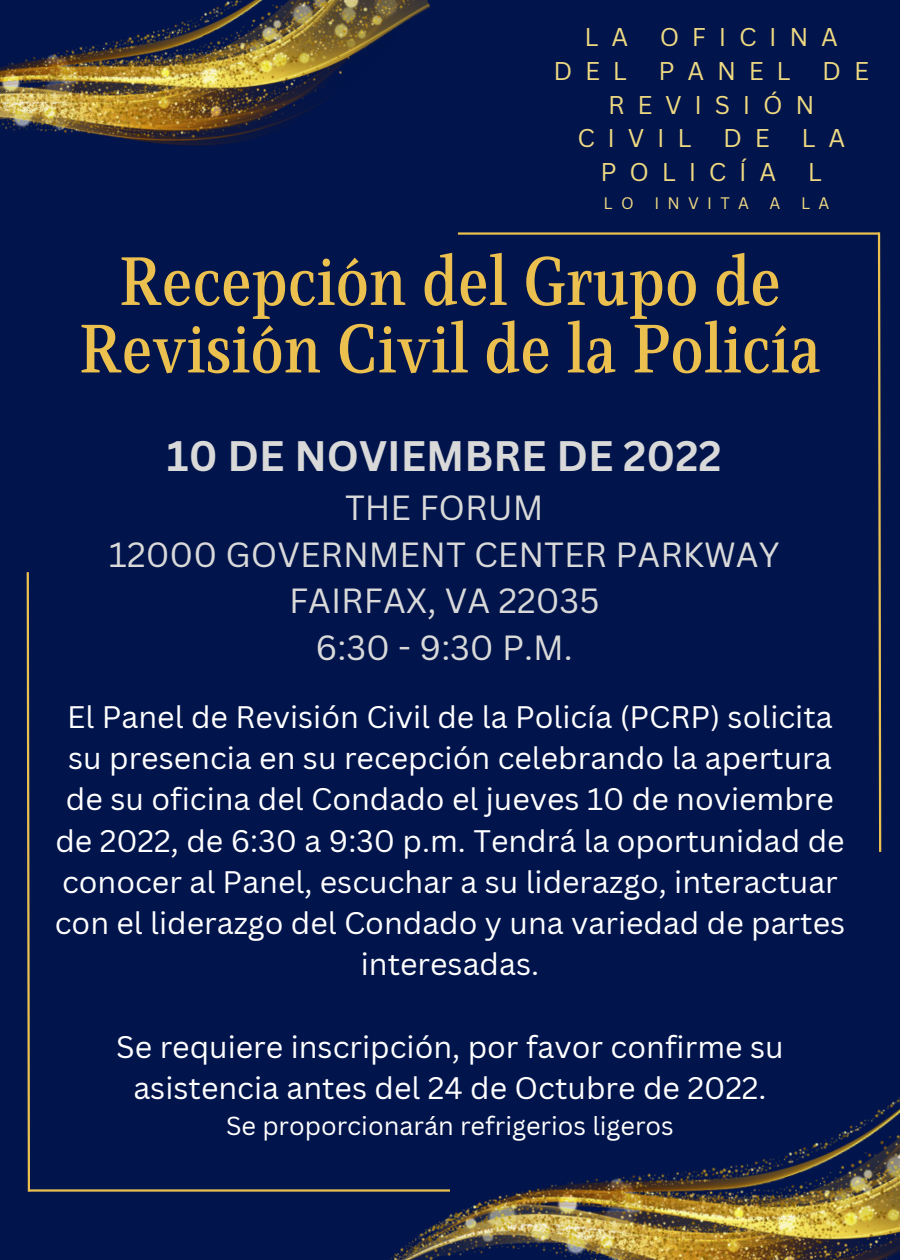
<style>
.page{position:relative;width:900px;height:1260px;background:#01144b}
.page>*{position:absolute;margin:0;border:0;box-sizing:border-box;transform-origin:0 0}
.t1{font:600 70px/67.5px "Singel";color:#ebc04f;text-align:center}
.t2{font:700 41.5px "Canva Sans";color:#d9d9d9}
.t3{font:34px/47px "Canva Sans";color:#d9d9d9;text-align:center}
.t4{font:30.25px/41.2px "Canva Sans";color:#fff;text-align:center}
.t5{font:25.25px "Canva Sans";color:#fff}
.t6{font:25px/33.8px "Canva Sans";letter-spacing:.51em;color:#eed982}
.t7{font:16.25px "Canva Sans";letter-spacing:.51em;color:#eed982}
</style>
<div class="page">
<img style="left:0;top:0;width:430px;height:146px">
<img style="left:390px;top:1097px;width:510px;height:163px">
<svg style="left:877px;top:232px;width:5px;height:620px"></svg>
<hr style="left:458px;top:232px;width:421px;height:3px;background:#ebc04f">
<svg style="left:26px;top:572px;width:4px;height:620px"></svg>
<hr style="left:29px;top:1189px;width:421px;height:3px;background:#ebc04f">
<p class="t6" style="left:584px;top:20px;width:45px">L A</p>
<p class="t6" style="left:660px;top:20px;width:180px">OFICINA</p>
<p class="t6" style="left:553px;top:53px;width:75px">DEL</p>
<p class="t6" style="left:659px;top:53px;width:134px">PANEL</p>
<p class="t6" style="left:822px;top:53px;width:48px">D E</p>
<p class="t6" style="left:577px;top:87px;width:238px;text-indent:31px">REVISIÓN<br>CIVIL</p>
<p class="t6" style="left:723px;top:121px;width:48px">D E</p>
<p class="t6" style="left:802px;top:121px;width:45px">L A</p>
<p class="t6" style="left:601px;top:155px;width:177px">POLICÍA</p>
<p class="t6" style="left:808px;top:155px;width:16px">L</p>
<p class="t7" style="left:604px;top:192px;width:32px">L O</p>
<p class="t7" style="left:654px;top:192px;width:96px">INVITA</p>
<p class="t7" style="left:770px;top:192px;width:12px">A</p>
<p class="t7" style="left:801px;top:192px;width:30px">L A</p>
<h1 class="t1" style="left:79px;top:249px;width:743px">Recepción del Grupo de<br>Revisión Civil de la Policía</h1>
<h2 class="t2" style="left:167px;top:427px;width:556px">10 DE NOVIEMBRE DE 2022</h2>
<p class="t3" style="left:109px;top:483px;width:672px">THE FORUM<br>12000 GOVERNMENT CENTER PARKWAY<br>FAIRFAX, VA 22035<br>6:30 - 9:30 P.M.</p>
<p class="t4" style="left:55px;top:696px;width:792px">El Panel de Revisión Civil de la Policía (PCRP) solicita su presencia en su recepción celebrando la apertura de su oficina del Condado el jueves 10 de noviembre de 2022, de 6:30 a 9:30 p.m. Tendrá la oportunidad de conocer al Panel, escuchar a su liderazgo, interactuar con el liderazgo del Condado y una variedad de partes interesadas.</p>
<p class="t4" style="left:116px;top:1026px;width:669px">Se requiere inscripción, por favor confirme su asistencia antes del 24 de Octubre de 2022.</p>
<p class="t5" style="left:226px;top:1108px;width:449px">Se proporcionarán refrigerios ligeros</p>
</div>
